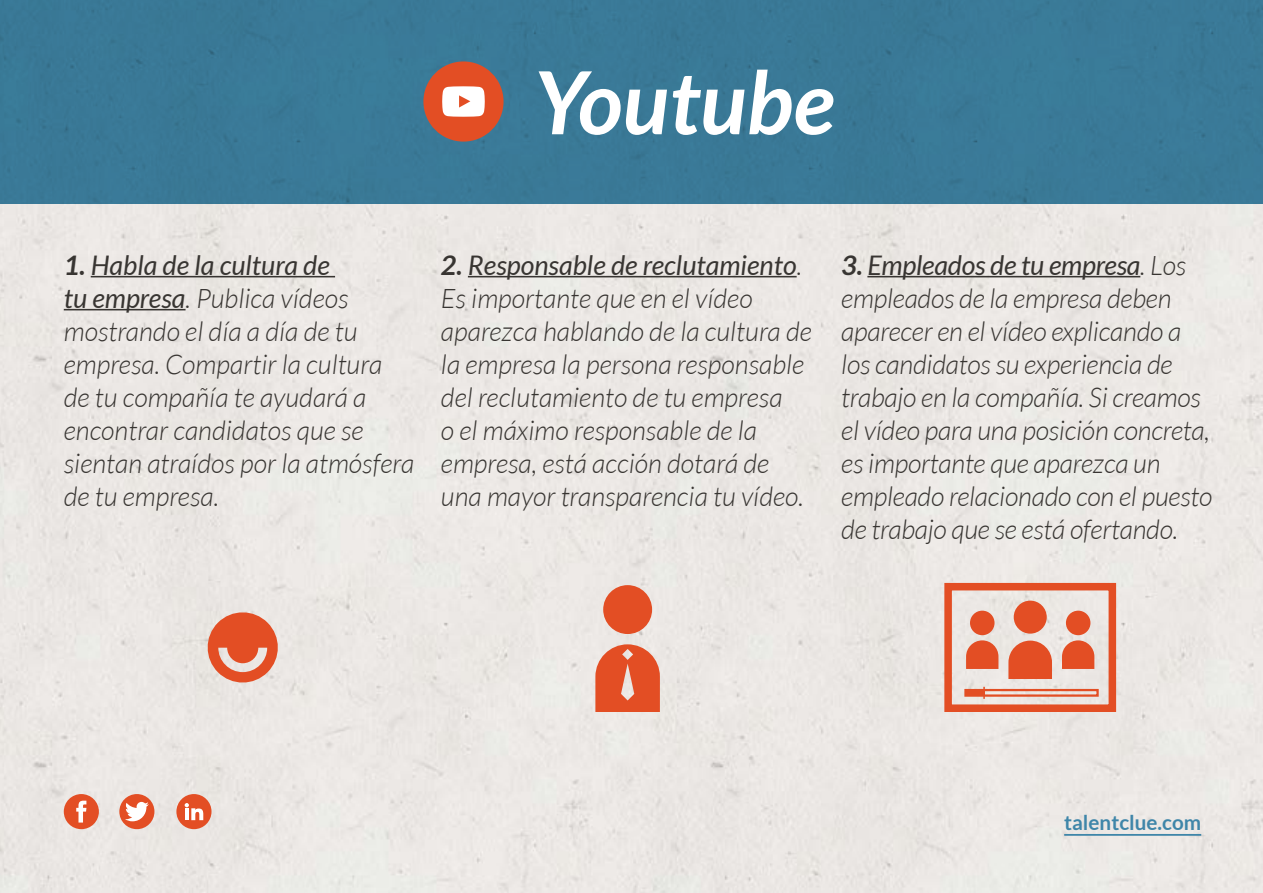
<style>
.page{position:relative;width:1263px;height:893px;background:#fff}
.page>*{position:absolute;margin:0;border:0;box-sizing:border-box;transform-origin:0 0}
.t1{font:italic 700 87px "Lato";color:#fff}
.t2{font:italic 300 27px/33px "Lato";color:#383532}
.t3{font:700 20.7px "Lato";color:#3f86a9}
.s1{font-weight:700}
.s2{font-weight:400}
</style>
<div class="page">
<div style="left:0;top:203px;width:1263px;height:690px;background:#ebe8e5"></div>
<hr style="left:1064px;top:834px;width:137px;height:2px;background:#3f86a9">
<div style="left:64px;top:794px;width:35px;height:35px;background:#e34e24;border-radius:50%"></div>
<svg style="left:76px;top:801px;width:10px;height:21px"></svg>
<div style="left:119px;top:794px;width:35px;height:35px;background:#e34e24;border-radius:50%"></div>
<svg style="left:125px;top:802px;width:24px;height:19px"></svg>
<div style="left:176px;top:794px;width:36px;height:35px;background:#e34e24;border-radius:50%"></div>
<svg style="left:185px;top:803px;width:18px;height:17px"></svg>
<hr style="left:91px;top:276px;width:244px;height:1px;background:#383532">
<hr style="left:64px;top:309px;width:122px;height:1px;background:#383532">
<hr style="left:468px;top:276px;width:329px;height:1px;background:#383532">
<hr style="left:867px;top:276px;width:273px;height:1px;background:#383532">
<div style="left:0;top:0;width:1263px;height:203px;background:#3a7997"></div>
<div style="left:603px;top:585px;width:49px;height:49px;background:#e34e24;border-radius:50%"></div>
<svg style="left:595px;top:644px;width:65px;height:68px;background:#e46a47"></svg>
<div style="left:970px;top:611px;width:24px;height:24px;background:#e34e24;border-radius:50%"></div>
<svg style="left:966px;top:640px;width:32px;height:29px"></svg>
<div style="left:1014px;top:601px;width:33px;height:33px;background:#e34e24;border-radius:50%"></div>
<svg style="left:1008px;top:641px;width:44px;height:38px;background:#e4613b"></svg>
<div style="left:1066px;top:611px;width:24px;height:24px;background:#e34e24;border-radius:50%"></div>
<svg style="left:1062px;top:640px;width:32px;height:29px"></svg>
<div style="left:944px;top:583px;width:172px;height:129px;border:8px solid #e34e24"></div>
<div style="left:965px;top:690px;width:19px;height:6px;background:#e34e24"></div>
<div style="left:964px;top:689px;width:135px;height:8px;border:2px solid #e34e24"></div>
<svg style="left:983px;top:687px;width:2px;height:12px"></svg>
<svg style="left:204px;top:609px;width:77px;height:77px;background:#e59178"></svg>
<div style="left:423px;top:61px;width:80px;height:81px;background:#e34e24;border-radius:50%"></div>
<svg style="left:442px;top:86px;width:43px;height:31px"></svg>
<h1 class="t1" style="left:534px;top:53px;width:302px">Youtube</h1>
<p class="t2" style="left:64px;top:250px;width:352px"><span class="s1">1.</span> <span class="s2">Habla de la cultura de<br>tu empresa</span>. Publica vídeos mostrando el día a día de tu empresa. Compartir la cultura de tu compañía te ayudará a encontrar candidatos que se sientan atraídos por la atmósfera de tu empresa.</p>
<p class="t2" style="left:441px;top:250px;width:372px"><span class="s1">2.</span> <span class="s2">Responsable de reclutamiento</span>.<br>Es importante que en el vídeo aparezca hablando de la cultura de la empresa la persona responsable del reclutamiento de tu empresa<br>o el máximo responsable de la empresa, está acción dotará de una mayor transparencia tu vídeo.</p>
<p class="t2" style="left:841px;top:250px;width:373px"><span class="s1">3.</span> <span class="s2">Empleados de tu empresa</span>. Los empleados de la empresa deben aparecer en el vídeo explicando a los candidatos su experiencia de trabajo en la compañía. Si creamos el vídeo para una posición concreta, es importante que aparezca un empleado relacionado con el puesto de trabajo que se está ofertando.</p>
<p class="t3" style="left:1064px;top:811px;width:138px">talentclue.com</p>
</div>
